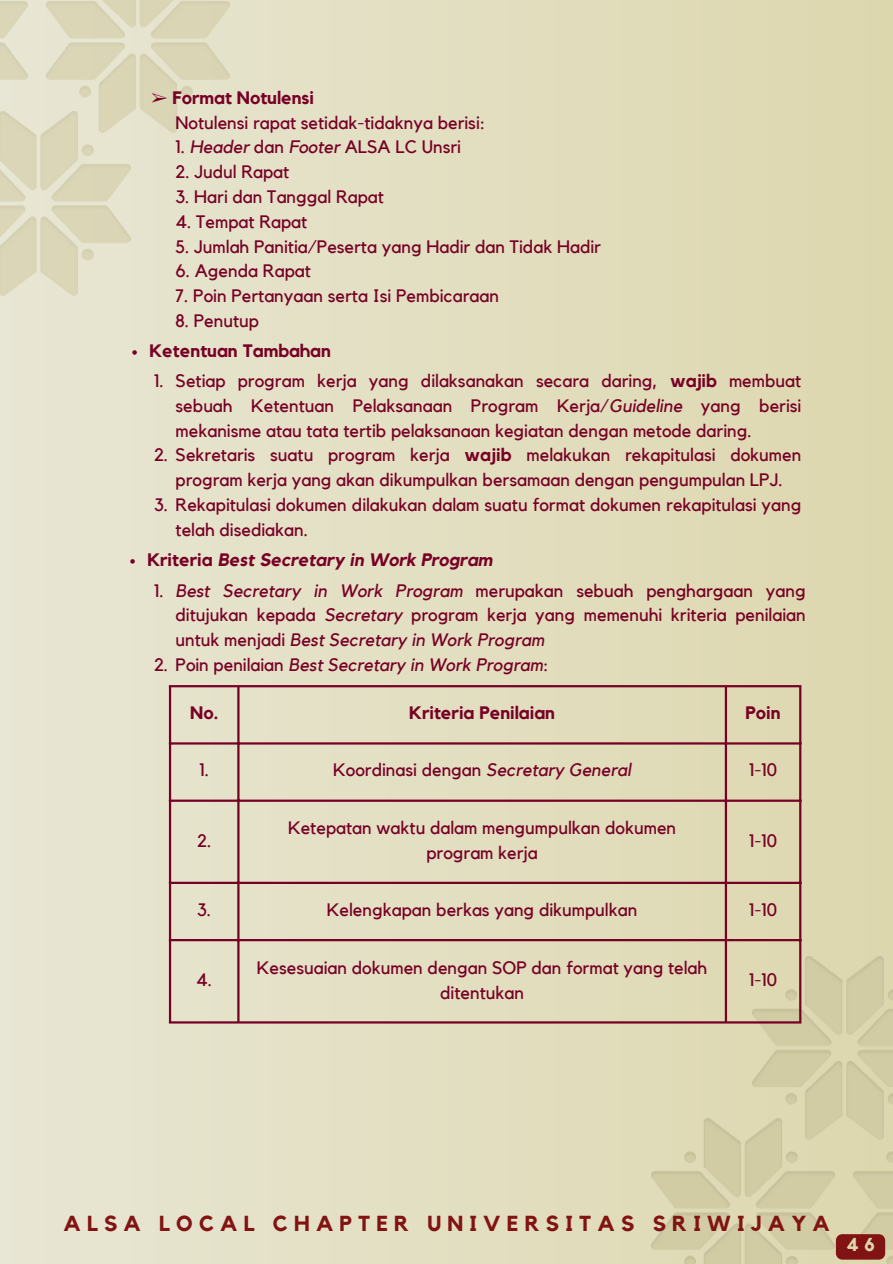
<style>
.page{position:relative;width:893px;height:1264px;background:#fff}
.page>*{position:absolute;margin:0;border:0;box-sizing:border-box;transform-origin:0 0}
.t1{font:700 21.6px "Kollektif";letter-spacing:.285em;color:#811313}
.t2{font:700 18.6px "Kollektif";color:#ddd7ae}
.t3{font:18px/24.8px "Kollektif";color:#770125;text-align:center}
.t4{font:700 18px "Kollektif";color:#770125}
.t5{font:italic 18px "Kollektif";color:#770125}
.t6{font:italic 700 18px "Kollektif";color:#770125}
.s1{font-family:"Free Serif";font-weight:400}
.s2{font-style:italic}
.s3{font-weight:700}
.s4{font-style:normal}
</style>
<div class="page">
<div style="left:0;top:0;width:892px;height:1263px;background:linear-gradient(to right,#e8e6d4,#ddd7ae)"></div>
<img style="left:752px;top:956px;width:140px;height:183px">
<img style="left:853px;top:1118px;width:39px;height:145px">
<img style="left:651px;top:1118px;width:183px;height:145px">
<img style="left:0;top:0;width:28px;height:112px">
<img style="left:46px;top:0;width:184px;height:132px">
<img style="left:0;top:112px;width:130px;height:183px">
<hr style="left:169px;top:687px;width:2px;height:334px;background:#770125">
<hr style="left:237px;top:687px;width:2px;height:334px;background:#770125">
<hr style="left:724px;top:687px;width:3px;height:334px;background:#770125">
<hr style="left:799px;top:687px;width:2px;height:334px;background:#770125">
<hr style="left:169px;top:685px;width:632px;height:2px;background:#770125">
<hr style="left:169px;top:742px;width:632px;height:2px;background:#770125">
<hr style="left:169px;top:799px;width:632px;height:2px;background:#770125">
<hr style="left:169px;top:881px;width:632px;height:3px;background:#770125">
<hr style="left:169px;top:939px;width:632px;height:2px;background:#770125">
<hr style="left:169px;top:1021px;width:632px;height:2px;background:#770125">
<svg style="left:132px;top:350px;width:5px;height:5px"></svg>
<svg style="left:130px;top:559px;width:5px;height:4px"></svg>
<svg style="left:835px;top:1234px;width:50px;height:25px"></svg>
<p class="t4" style="left:151px;top:90px;width:165px"><span class="s1">➢</span> Format Notulensi</p>
<p class="t3" style="left:175px;top:111px;width:311px">Notulensi rapat setidak-tidaknya berisi:</p>
<p class="t3" style="left:175px;top:135px;width:287px">1. <span class="s2">Header</span> dan <span class="s2">Footer</span> ALSA LC Unsri</p>
<p class="t3" style="left:175px;top:160px;width:115px">2. Judul Rapat</p>
<p class="t3" style="left:175px;top:185px;width:210px">3. Hari dan Tanggal Rapat</p>
<p class="t3" style="left:175px;top:210px;width:133px">4. Tempat Rapat</p>
<p class="t3" style="left:175px;top:234px;width:427px">5. Jumlah Panitia/Peserta yang Hadir dan Tidak Hadir</p>
<p class="t3" style="left:175px;top:259px;width:137px">6. Agenda Rapat</p>
<p class="t3" style="left:175px;top:284px;width:325px">7. Poin Pertanyaan serta Isi Pembicaraan</p>
<p class="t3" style="left:175px;top:309px;width:85px">8. Penutup</p>
<p class="t4" style="left:149px;top:342px;width:183px">Ketentuan Tambahan</p>
<p class="t3" style="left:175px;top:369px;width:627px;text-align:justify">Setiap program kerja yang dilaksanakan secara daring, <span class="s3">wajib</span> membuat sebuah Ketentuan Pelaksanaan Program Kerja/<span class="s2">Guideline</span> yang berisi mekanisme atau tata tertib pelaksanaan kegiatan dengan metode daring.</p>
<p class="t3" style="left:175px;top:468px;width:608px">program kerja yang akan dikumpulkan bersamaan dengan pengumpulan LPJ.</p>
<p class="t3" style="left:175px;top:518px;width:134px">telah disediakan.</p>
<p class="t3" style="left:154px;top:369px;width:11px">1.</p>
<p class="t3" style="left:154px;top:443px;width:648px">2. Sekretaris suatu program kerja <span class="s3">wajib</span> melakukan rekapitulasi dokumen</p>
<p class="t3" style="left:154px;top:493px;width:648px">3. Rekapitulasi dokumen dilakukan dalam suatu format dokumen rekapitulasi yang</p>
<p class="t6" style="left:147px;top:551px;width:347px"><span class="s4">Kriteria</span> Best Secretary in Work Program</p>
<p class="t3" style="left:154px;top:578px;width:11px">1.</p>
<p class="t3" style="left:175px;top:578px;width:631px;text-align:justify"><span class="s2">Best Secretary in Work Program</span> merupakan sebuah penghargaan yang ditujukan kepada <span class="s2">Secretary</span> program kerja yang memenuhi kriteria penilaian untuk menjadi <span class="s2">Best Secretary in Work Program</span></p>
<p class="t5" style="left:154px;top:656px;width:396px"><span class="s4">2. Poin penilaian</span> Best Secretary in Work Program<span class="s4">:</span></p>
<p class="t4" style="left:190px;top:704px;width:29px">No.</p>
<p class="t4" style="left:409px;top:704px;width:147px">Kriteria Penilaian</p>
<p class="t4" style="left:745px;top:704px;width:36px">Poin</p>
<p class="t3" style="left:199px;top:758px;width:11px">1.</p>
<h2 class="t3" style="left:333px;top:758px;width:299px">Koordinasi dengan <span class="s2">Secretary General</span></h2>
<p class="t3" style="left:749px;top:758px;width:30px">1-10</p>
<p class="t3" style="left:197px;top:829px;width:16px">2.</p>
<p class="t3" style="left:288px;top:816px;width:389px">Ketepatan waktu dalam mengumpulkan dokumen program kerja</p>
<p class="t3" style="left:749px;top:829px;width:30px">1-10</p>
<p class="t3" style="left:197px;top:897px;width:16px">3.</p>
<p class="t3" style="left:327px;top:897px;width:312px">Kelengkapan berkas yang dikumpulkan</p>
<p class="t3" style="left:749px;top:897px;width:30px">1-10</p>
<p class="t3" style="left:196px;top:968px;width:17px">4.</p>
<p class="t3" style="left:257px;top:955px;width:452px">Kesesuaian dokumen dengan SOP dan format yang telah ditentukan</p>
<p class="t3" style="left:749px;top:968px;width:30px">1-10</p>
<p class="t1" style="left:63px;top:1213px;width:768px">ALSA LOCAL CHAPTER UNIVERSITAS SRIWIJAYA</p>
<p class="t2" style="left:846px;top:1236px;width:31px">4 6</p>
</div>
